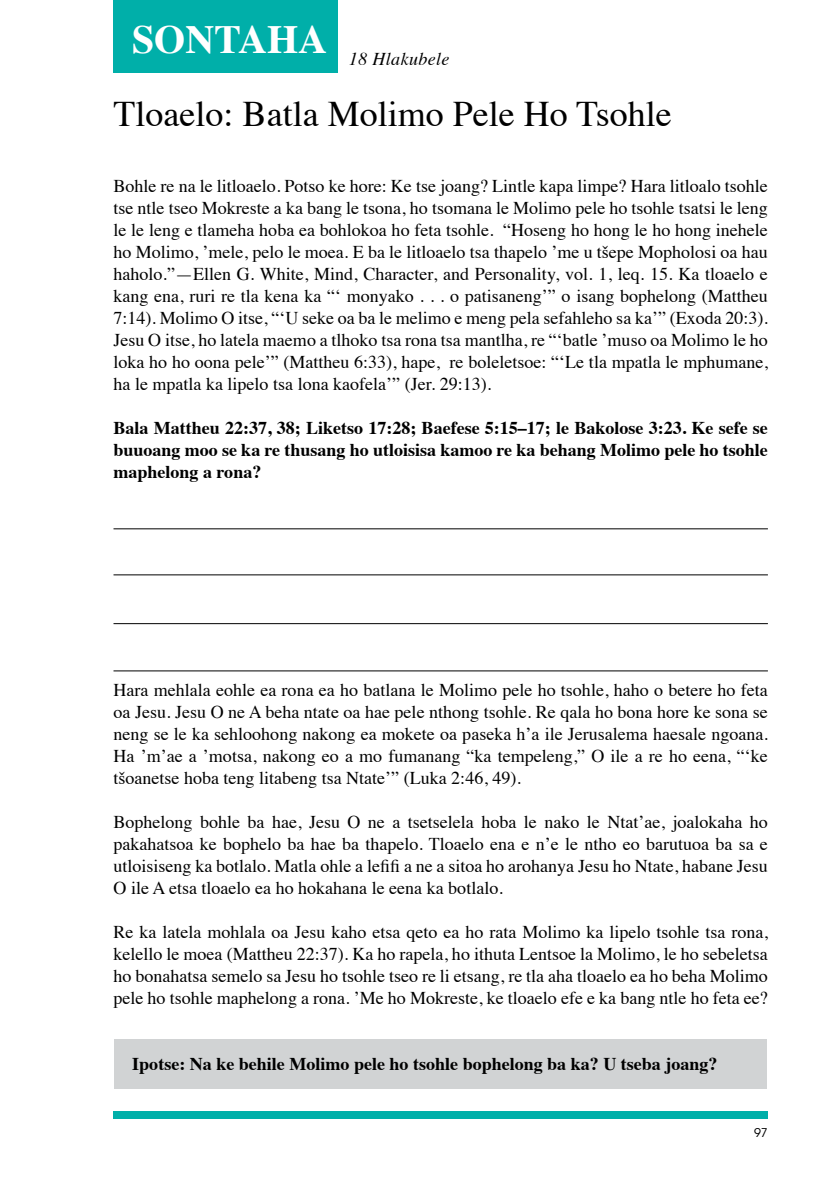
<style>
.page{position:relative;width:840px;height:1191px;background:#fff}
.page>*{position:absolute;margin:0;border:0;box-sizing:border-box;transform-origin:0 0}
.t1{font:700 40px "Times";color:#fff}
.t2{font:36px "Times";color:#000}
.t3{font:18px/22px "Times";color:#000;text-align:justify}
.t4{font:700 18px/22px "Times";color:#000;text-align:justify}
.t5{font:italic 18px "Times";letter-spacing:.02em;color:#000}
.t6{font:12px "ITC Avant Garde Std";color:#000}
</style>
<div class="page">
<div style="left:113px;top:1111px;width:654px;height:8px;background:#00afa9"></div>
<div style="left:113px;top:0;width:225px;height:72px;background:#00afa9"></div>
<hr style="left:113px;top:528px;width:654px;height:1px;background:#000">
<hr style="left:113px;top:670px;width:654px;height:1px;background:#000">
<hr style="left:113px;top:623px;width:654px;height:1px;background:#000">
<hr style="left:113px;top:574px;width:654px;height:1px;background:#000">
<div style="left:114px;top:1039px;width:652px;height:50px;background:#d1d3d4"></div>
<h1 class="t1" style="left:132px;top:1px;width:196px">SONTAHA</h1>
<p class="t5" style="left:349px;top:43px;width:102px">18 Hlakubele</p>
<h2 class="t2" style="left:113px;top:80px;width:559px">Tloaelo: Batla Molimo Pele Ho Tsohle</h2>
<p class="t3" style="left:113px;top:173px;width:655px">Bohle re na le litloaelo. Potso ke hore: Ke tse joang? Lintle kapa limpe? Hara litloalo tsohle tse ntle tseo Mokreste a ka bang le tsona, ho tsomana le Molimo pele ho tsohle tsatsi le leng le le leng e tlameha hoba ea bohlokoa ho feta tsohle. “Hoseng ho hong le ho hong inehele ho Molimo, ’mele, pelo le moea. E ba le litloaelo tsa thapelo ’me u tšepe Mopholosi oa hau haholo.”—Ellen G. White, Mind, Character, and Personality, vol. 1, leq. 15. Ka tloaelo e kang ena, ruri re tla kena ka “‘ monyako . . . o patisaneng’” o isang bophelong (Mattheu 7:14). Molimo O itse, “‘U seke oa ba le melimo e meng pela sefahleho sa ka’” (Exoda 20:3).<br>Jesu O itse, ho latela maemo a tlhoko tsa rona tsa mantlha, re “‘batle ’muso oa Molimo le ho loka ho ho oona pele’” (Mattheu 6:33), hape, re boleletsoe: “‘Le tla mpatla le mphumane, ha le mpatla ka lipelo tsa lona kaofela’” (Jer. 29:13).</p>
<p class="t4" style="left:113px;top:415px;width:655px">Bala Mattheu 22:37, 38; Liketso 17:28; Baefese 5:15–17; le Bakolose 3:23. Ke sefe se buuoang moo se ka re thusang ho utloisisa kamoo re ka behang Molimo pele ho tsohle maphelong a rona?</p>
<p class="t3" style="left:113px;top:677px;width:655px">Hara mehlala eohle ea rona ea ho batlana le Molimo pele ho tsohle, haho o betere ho feta oa Jesu. Jesu O ne A beha ntate oa hae pele nthong tsohle. Re qala ho bona hore ke sona se neng se le ka sehloohong nakong ea mokete oa paseka h’a ile Jerusalema haesale ngoana.<br>Ha ’m’ae a ’motsa, nakong eo a mo fumanang “ka tempeleng,” O ile a re ho eena, “‘ke tšoanetse hoba teng litabeng tsa Ntate’” (Luka 2:46, 49).</p>
<p class="t3" style="left:113px;top:809px;width:655px">Bophelong bohle ba hae, Jesu O ne a tsetselela hoba le nako le Ntat’ae, joalokaha ho pakahatsoa ke bophelo ba hae ba thapelo. Tloaelo ena e n’e le ntho eo barutuoa ba sa e utloisiseng ka botlalo. Matla ohle a lefifi a ne a sitoa ho arohanya Jesu ho Ntate, habane Jesu O ile A etsa tloaelo ea ho hokahana le eena ka botlalo.</p>
<p class="t3" style="left:113px;top:919px;width:655px">Re ka latela mohlala oa Jesu kaho etsa qeto ea ho rata Molimo ka lipelo tsohle tsa rona, kelello le moea (Mattheu 22:37). Ka ho rapela, ho ithuta Lentsoe la Molimo, le ho sebeletsa ho bonahatsa semelo sa Jesu ho tsohle tseo re li etsang, re tla aha tloaelo ea ho beha Molimo pele ho tsohle maphelong a rona. ’Me ho Mokreste, ke tloaelo efe e ka bang ntle ho feta ee?</p>
<p class="t4" style="left:132px;top:1050px;width:586px">Ipotse: Na ke behile Molimo pele ho tsohle bophelong ba ka? U tseba joang?</p>
<p class="t6" style="left:753px;top:1125px;width:15px">97</p>
</div>
